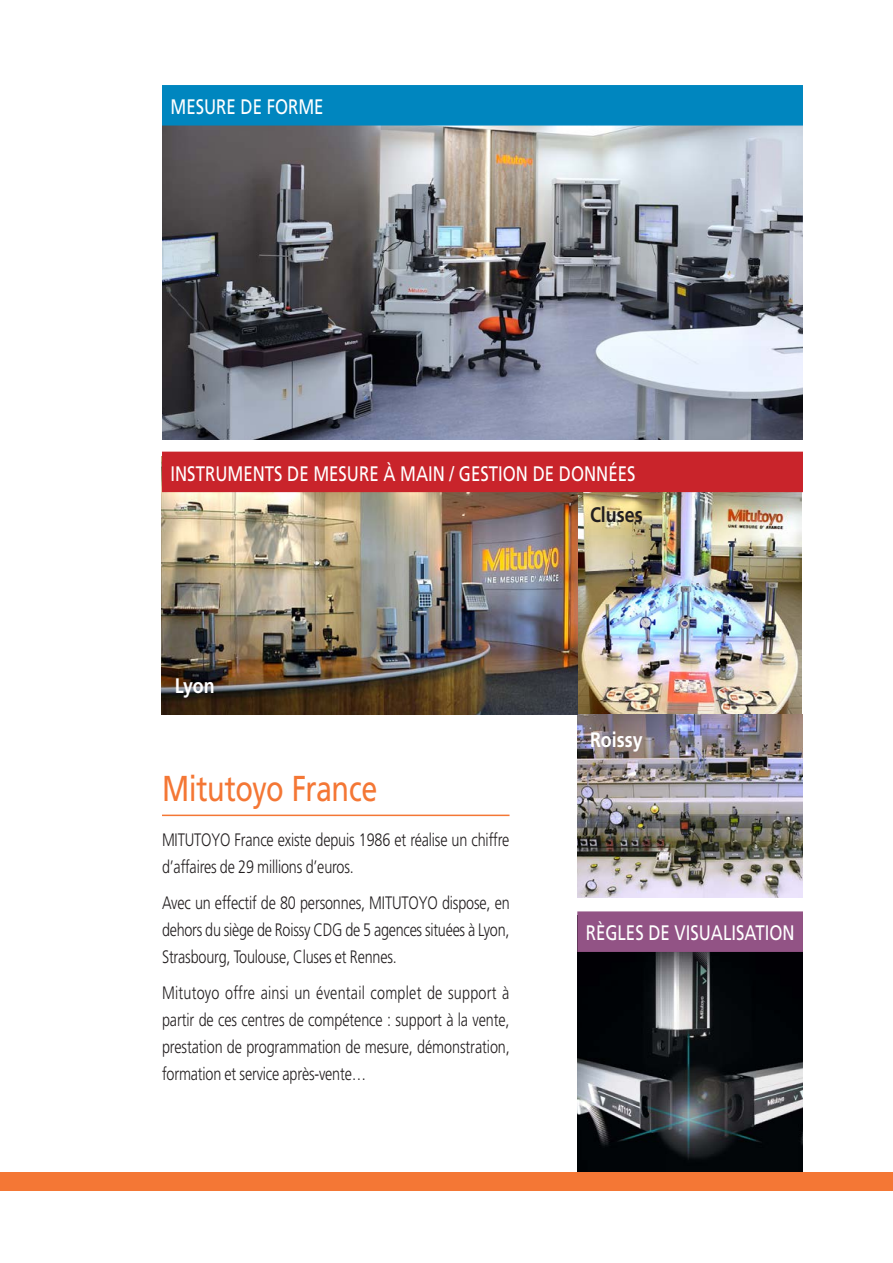
<style>
.page{position:relative;width:893px;height:1263px;background:#fff}
.page>*{position:absolute;margin:0;border:0;box-sizing:border-box;transform-origin:0 0}
.t1{font:36px "Mitutoyo Frutiger";letter-spacing:-.015em;color:#f47735}
.t2{font:21px "Mitutoyo Frutiger";color:#fff}
.t3{font:700 21px "Mitutoyo Frutiger";color:#fff}
.t4{font:700 21px "Mitutoyo Frutiger";color:#221e1f}
.t5{font:300 18px/27px "Mitutoyo Frutiger";letter-spacing:-.01em;color:#221e1f;text-align:justify}
</style>
<div class="page">
<img style="left:577px;top:952px;width:226px;height:221px">
<img style="left:577px;top:492px;width:224px;height:222px">
<img style="left:577px;top:714px;width:226px;height:184px">
<div style="left:0;top:1173px;width:893px;height:18px;background:#f47735"></div>
<img style="left:162px;top:492px;width:415px;height:222px">
<img style="left:162px;top:126px;width:641px;height:313px">
<div style="left:162px;top:452px;width:641px;height:40px;background:#c9242b"></div>
<div style="left:577px;top:911px;width:226px;height:41px;background:#925385"></div>
<div style="left:162px;top:85px;width:641px;height:41px;background:#0086bf"></div>
<hr style="left:162px;top:815px;width:347px;height:1px;background:#f47735">
<p class="t2" style="left:171px;top:94px;width:155px">MESURE DE FORME</p>
<p class="t2" style="left:171px;top:461px;width:466px">INSTRUMENTS DE MESURE À MAIN / GESTION DE DONNÉES</p>
<p class="t3" style="left:175px;top:673px;width:42px">Lyon</p>
<h1 class="t1" style="left:162px;top:767px;width:217px">Mitutoyo France</h1>
<p class="t5" style="left:162px;top:826px;width:349px">MITUTOYO France existe depuis 1986 et réalise un chiffre d’affaires de 29 millions d’euros.</p>
<p class="t5" style="left:162px;top:889px;width:349px">Avec un effectif de 80 personnes, MITUTOYO dispose, en dehors du siège de Roissy CDG de 5 agences situées à Lyon, Strasbourg, Toulouse, Cluses et Rennes.</p>
<p class="t5" style="left:162px;top:979px;width:349px">Mitutoyo offre ainsi un éventail complet de support à partir de ces centres de compétence : support à la vente, prestation de programmation de mesure, démonstration, formation et service après-vente…</p>
<p class="t4" style="left:590px;top:502px;width:54px">Cluses</p>
<p class="t3" style="left:590px;top:727px;width:54px">Roissy</p>
<p class="t2" style="left:586px;top:921px;width:210px">RÈGLES DE VISUALISATION</p>
</div>
